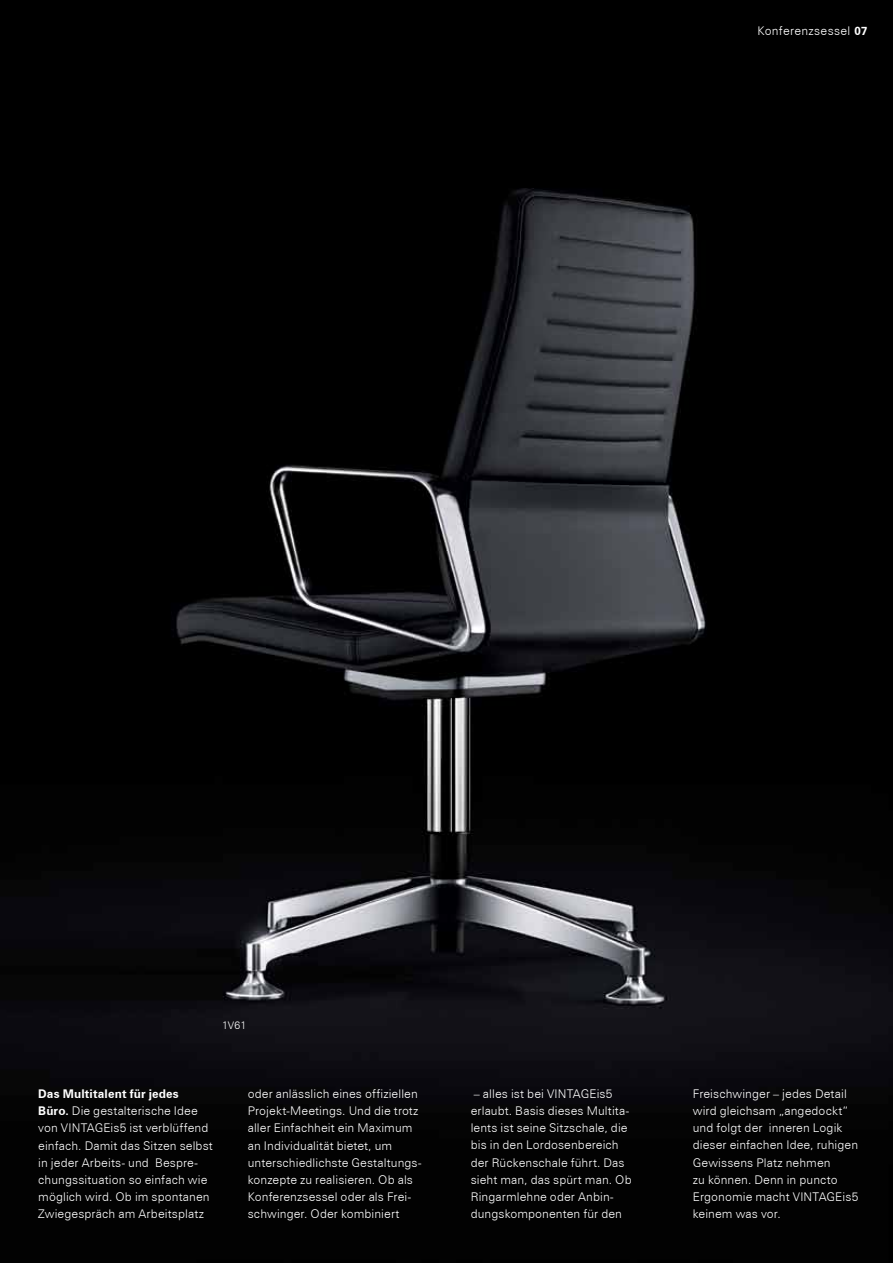
<style>
.page{position:relative;width:893px;height:1263px;background:#fff}
.page>*{position:absolute;margin:0;border:0;box-sizing:border-box;transform-origin:0 0}
.t1{font:300 12px/17.2px "Zurich BT";letter-spacing:.01em;color:#fff}
.t2{font:300 12px "Zurich BT";letter-spacing:.03em;color:#fff}
.t3{font:300 10.5px "Zurich BT";color:#fff}
.s1{font-weight:700;font-size:11.55px}
.s2{font-weight:700}
</style>
<div class="page">
<img style="left:0;top:0;width:893px;height:1263px">
<p class="t2" style="left:757px;top:23px;width:112px">Konferenzsessel <span class="s1">07</span></p>
<p class="t3" style="left:222px;top:1019px;width:26px">1V61</p>
<p class="t1" style="left:38px;top:1085px;width:176px"><span class="s2">Das Multitalent für jedes<br>Büro.</span> Die gestalterische Idee von VINTAGEis5 ist verblüffend einfach. Damit das Sitzen selbst in jeder Arbeits- und Bespre&shy;chungssituation so einfach wie möglich wird. Ob im spontanen<br>Zwiegespräch am Arbeitsplatz</p>
<p class="t1" style="left:248px;top:1085px;width:175px">oder anlässlich eines offiziellen<br>Projekt-Meetings. Und die trotz aller Einfachheit ein Maximum an Individualität bietet, um unterschiedlichste Gestaltungs&shy;konzepte zu realisieren. Ob als<br>Konferenzsessel oder als Frei&shy;schwinger. Oder kombiniert</p>
<p class="t1" style="left:471px;top:1085px;width:162px">– alles ist bei VINTAGEis5 erlaubt. Basis dieses Multita&shy;lents ist seine Sitzschale, die bis in den Lordosenbereich der Rückenschale führt. Das sieht man, das spürt man. Ob<br>Ringarmlehne oder Anbin&shy;dungskomponenten für den</p>
<p class="t1" style="left:693px;top:1085px;width:167px">Freischwinger – jedes Detail wird gleichsam „angedockt“ und folgt der inneren Logik dieser einfachen Idee, ruhigen<br>Gewissens Platz nehmen<br>zu können. Denn in puncto<br>Ergonomie macht VINTAGEis5 keinem was vor.</p>
</div>
